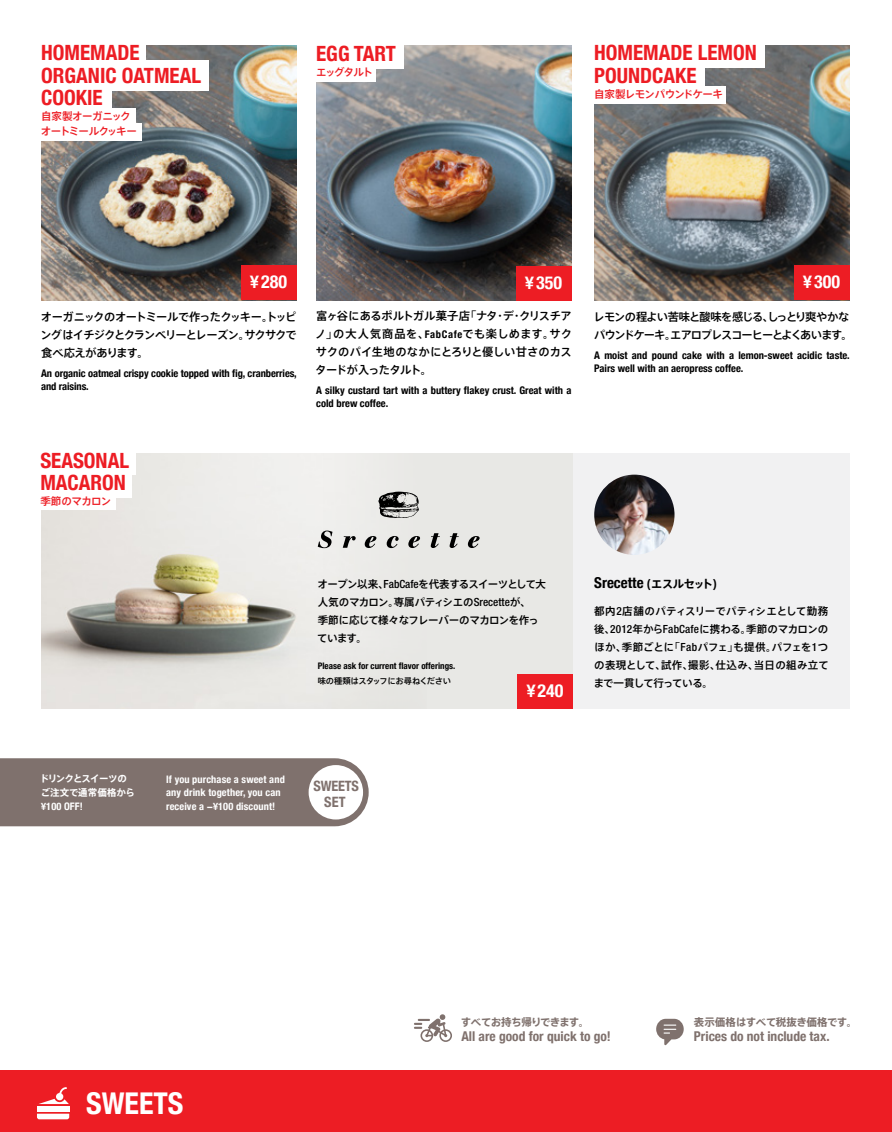
<style>
.page{position:relative;width:892px;height:1132px;background:#fff}
.page>*{position:absolute;margin:0;border:0;box-sizing:border-box;transform-origin:0 0}
.t1{font:700 condensed 30px "Helvetica Neue";color:#fff}
.t2{font:700 condensed 21px/22.5px "Helvetica Neue";color:#ed1d24}
.t3{font:700 condensed 18px "Helvetica Neue";color:#fff}
.t4{font:700 condensed 15px "Helvetica Neue";color:#000}
.t5{font:700 condensed 14.25px/16.5px "Helvetica Neue";letter-spacing:-.01em;color:#7f716d;text-align:center}
.t6{font:700 condensed 13.5px "Helvetica Neue";color:#7f716d}
.t7{font:500 11.25px/18px "Axis Std";letter-spacing:-.065em;color:#000;text-align:justify}
.t8{font:500 11.25px/18px "Axis Std";letter-spacing:-.09em;color:#000}
.t9{font:700 condensed 10.5px/13.5px "Helvetica Neue";color:#000}
.t10{font:500 10.5px/18px "Axis Std";letter-spacing:-.04em;color:#000;text-align:justify}
.t11{font:500 10.5px/15px "Axis Std";letter-spacing:-.06em;color:#ed1d24}
.t12{font:700 10.5px "Axis Std";letter-spacing:-.04em;color:#7f716d}
.t13{font:700 10.5px "Axis Std";letter-spacing:-.08em;color:#7f716d}
.t14{font:700 condensed 10.35px/13.8px "Helvetica Neue";letter-spacing:.01em;color:#fff}
.t15{font:700 9.45px/13.8px "Axis Std";letter-spacing:-.04em;color:#fff}
.t16{font:700 condensed 9px "Helvetica Neue";color:#000}
.t17{font:500 8.25px "Axis Std";letter-spacing:-.04em;color:#000}
.s1{font-family:"Helvetica Neue";font-weight:700;font-stretch:condensed;font-size:10.5px}
.s2{font-family:"Helvetica Neue LT Std";font-stretch:condensed;font-size:11.25px}
.s3{font-family:"Axis Std";font-stretch:normal;font-size:11.25px}
</style>
<div class="page">
<div style="left:0;top:1070px;width:892px;height:62px;background:#ed1d24"></div>
<img style="left:41px;top:45px;width:255px;height:255px">
<div style="left:573px;top:453px;width:276px;height:255px;background:#f1f1f2"></div>
<div style="left:41px;top:453px;width:532px;height:255px;background:#e8e8e5"></div>
<img style="left:41px;top:497px;width:358px;height:172px">
<img style="left:594px;top:45px;width:255px;height:255px">
<div style="left:39px;top:37px;width:107px;height:31px;background:#fff"></div>
<div style="left:38px;top:444px;width:98px;height:31px;background:#fff"></div>
<div style="left:38px;top:467px;width:94px;height:30px;background:#fff"></div>
<div style="left:39px;top:60px;width:170px;height:31px;background:#fff"></div>
<div style="left:39px;top:82px;width:72px;height:30px;background:#fff"></div>
<div style="left:40px;top:108px;width:96px;height:17px;background:#fff"></div>
<div style="left:39px;top:492px;width:77px;height:17px;background:#fff"></div>
<div style="left:40px;top:123px;width:102px;height:17px;background:#fff"></div>
<div style="left:592px;top:37px;width:172px;height:31px;background:#fff"></div>
<div style="left:592px;top:60px;width:113px;height:31px;background:#fff"></div>
<div style="left:592px;top:87px;width:134px;height:17px;background:#fff"></div>
<svg style="left:37px;top:1113px;width:32px;height:6px"></svg>
<div style="left:37px;top:1106px;width:32px;height:5px;background:#fff"></div>
<svg style="left:39px;top:1087px;width:30px;height:17px"></svg>
<img style="left:594px;top:474px;width:80px;height:81px;border-radius:40px">
<div style="left:241px;top:265px;width:55px;height:34px;background:#ed1d24"></div>
<div style="left:517px;top:674px;width:56px;height:34px;background:#ed1d24"></div>
<div style="left:794px;top:265px;width:55px;height:34px;background:#ed1d24"></div>
<svg style="left:468px;top:536px;width:11px;height:12px"></svg>
<svg style="left:431px;top:533px;width:9px;height:15px"></svg>
<svg style="left:365px;top:536px;width:11px;height:12px"></svg>
<svg style="left:318px;top:530px;width:14px;height:18px"></svg>
<svg style="left:343px;top:536px;width:13px;height:12px"></svg>
<svg style="left:387px;top:536px;width:11px;height:12px"></svg>
<svg style="left:378px;top:491px;width:41px;height:27px"></svg>
<svg style="left:408px;top:536px;width:12px;height:12px"></svg>
<svg style="left:449px;top:533px;width:10px;height:15px"></svg>
<div style="left:0;top:758px;width:369px;height:68px;background:#7f716d"></div>
<div style="left:308px;top:765px;width:55px;height:54px;background:#fff;border-radius:50%"></div>
<svg style="left:414px;top:1014px;width:38px;height:28px"></svg>
<svg style="left:656px;top:1018px;width:27px;height:27px"></svg>
<img style="left:316px;top:46px;width:255px;height:255px">
<div style="left:314px;top:38px;width:90px;height:31px;background:#fff"></div>
<div style="left:315px;top:64px;width:61px;height:17px;background:#fff"></div>
<div style="left:516px;top:267px;width:55px;height:34px;background:#ed1d24"></div>
<h2 class="t2" style="left:41px;top:41px;width:161px">HOMEMADE<br>ORGANIC OATMEAL<br>COOKIE</h2>
<p class="t11" style="left:41px;top:108px;width:97px">自家製オーガニックオートミールクッキー</p>
<h2 class="t2" style="left:316px;top:42px;width:81px">EGG TART</h2>
<p class="t11" style="left:316px;top:64px;width:58px">エッグタルト</p>
<h2 class="t2" style="left:594px;top:41px;width:164px">HOMEMADE LEMON<br>POUNDCAKE</h2>
<p class="t11" style="left:594px;top:86px;width:131px">自家製レモンパウンドケーキ</p>
<h3 class="t3" style="left:250px;top:271px;width:38px">¥ 280</h3>
<p class="t7" style="left:41px;top:307px;width:258px">オーガニックのオートミールで作ったクッキー。トッピングはイチジクとクランベリーとレーズン。サクサクで食べ応えがあります。</p>
<p class="t9" style="left:41px;top:366px;width:257px">An organic oatmeal crispy cookie topped with fig, cranberries, and raisins.</p>
<h2 class="t2" style="left:40px;top:448px;width:90px">SEASONAL<br>MACARON</h2>
<p class="t11" style="left:40px;top:493px;width:72px">季節のマカロン</p>
<h3 class="t3" style="left:525px;top:272px;width:38px">¥ 350</h3>
<p class="t7" style="left:315px;top:306px;width:259px">富ヶ谷にあるポルトガル菓子店「ナタ・デ・クリスチアノ」の大人気商品を、<span class="s1">FabCafe</span>でも楽しめます。サクサクのパイ生地のなかにとろりと優しい甘さのカスタードが入ったタルト。</p>
<p class="t9" style="left:316px;top:383px;width:257px">A silky custard tart with a buttery flakey crust. Great with a cold brew coffee.</p>
<h3 class="t3" style="left:803px;top:271px;width:38px">¥ 300</h3>
<p class="t8" style="left:593px;top:307px;width:261px">レモンの程よい苦味と酸味を感じる、しっとり爽やかなパウンドケーキ。エアロプレスコーヒーとよくあいます。</p>
<p class="t9" style="left:594px;top:348px;width:257px">A moist and pound cake with a lemon-sweet acidic taste.<br>Pairs well with an aeropress coffee.</p>
<p class="t10" style="left:317px;top:574px;width:230px;text-align:left">オープン以来、<span class="s2">FabCafe</span>を代表するスイーツとして大人気のマカロン。専属パティシエの<span class="s2">Srecette</span>が、<br>季節に応じて様々なフレーバーのマカロンを作っています。</p>
<p class="t16" style="left:318px;top:660px;width:139px">Please ask for current flavor offerings.</p>
<p class="t17" style="left:318px;top:674px;width:135px">味の種類はスタッフにお尋ねください</p>
<h3 class="t3" style="left:526px;top:680px;width:38px">¥ 240</h3>
<h3 class="t4" style="left:594px;top:574px;width:125px">Srecette <span class="s3">(エスルセット)</span></h3>
<p class="t10" style="left:593px;top:601px;width:237px">都内<span class="s2">2</span>店舗のパティスリーでパティシエとして勤務後、<span class="s2">2012</span>年から<span class="s2">FabCafe</span>に携わる。季節のマカロンのほか、季節ごとに「<span class="s2">Fab</span>パフェ」も提供。パフェを<span class="s2">1</span>つの表現として、試作、撮影、仕込み、当日の組み立てまで一貫して行っている。</p>
<p class="t15" style="left:40px;top:771px;width:97px">ドリンクとスイーツのご注文で通常価格から</p>
<p class="t14" style="left:41px;top:799px;width:43px">¥100 OFF!</p>
<p class="t14" style="left:166px;top:772px;width:120px">If you purchase a sweet and any drink together, you can receive a −¥100 discount!</p>
<h3 class="t5" style="left:313px;top:777px;width:47px">SWEETS<br>SET</h3>
<h1 class="t1" style="left:86px;top:1085px;width:99px">SWEETS</h1>
<p class="t13" style="left:461px;top:1014px;width:130px">すべてお持ち帰りできます。</p>
<p class="t6" style="left:461px;top:1028px;width:151px">All are good for quick to go!</p>
<p class="t12" style="left:694px;top:1014px;width:165px">表示価格はすべて税抜き価格です。</p>
<p class="t6" style="left:694px;top:1028px;width:137px">Prices do not include tax.</p>
</div>
